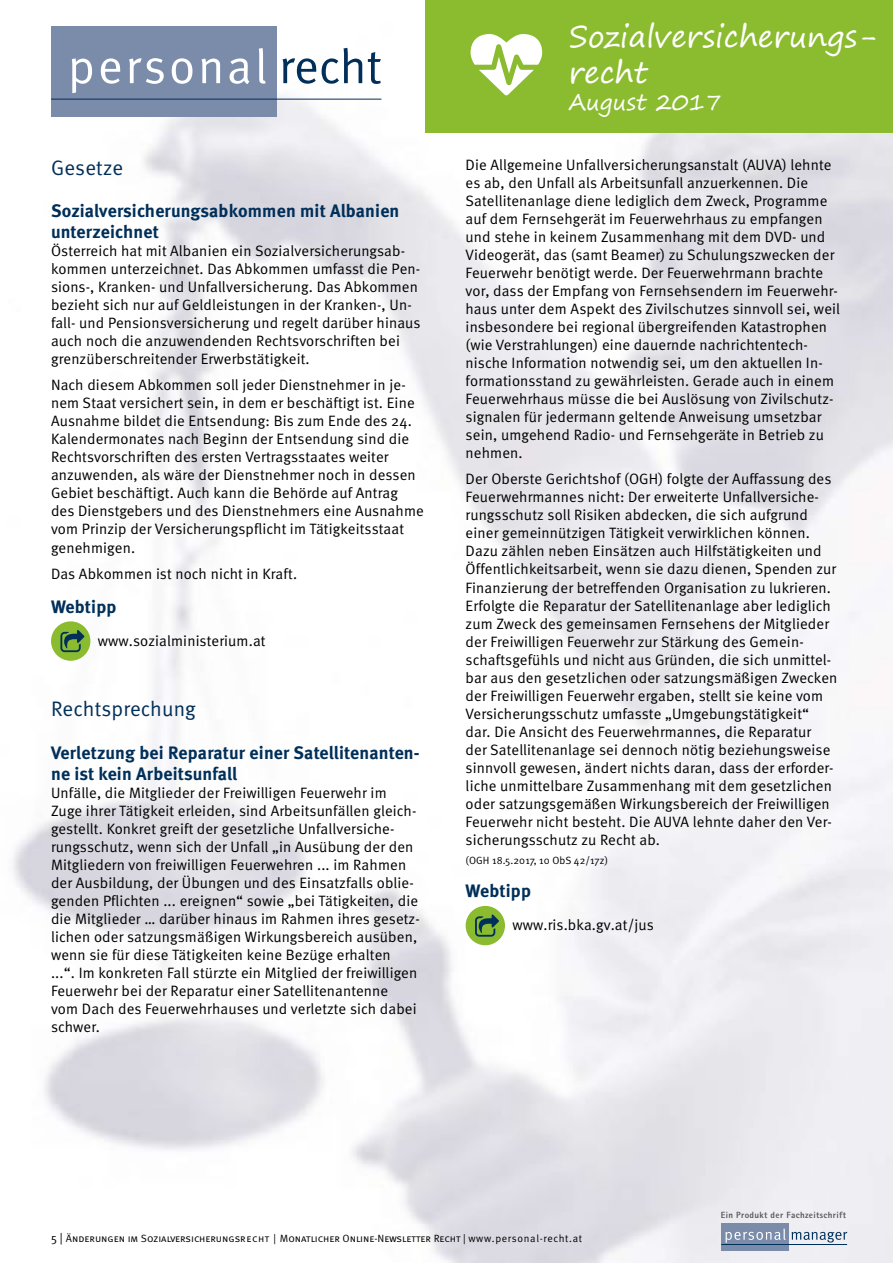
<style>
.page{position:relative;width:893px;height:1263px;background:#fff}
.page>*{position:absolute;margin:0;border:0;box-sizing:border-box;transform-origin:0 0}
.t1{font:30px/36px "Segoe Print";color:#fff}
.t2{font:22.5px "Segoe Print";color:#fff}
.t3{font:21px "Meta Normal";letter-spacing:.01em;color:#002f59}
.t4{font:700 18px/21px "Meta";letter-spacing:.01em;color:#002f59}
.t5{font:15px/18px "Meta Normal";letter-spacing:.01em;color:#000}
.t6{font:10.5px "Meta Normal Caps";color:#000}
.t7{font:10.5px "Meta Normal";letter-spacing:.01em;color:#000}
.t8{font:800 9px "Rotis Sans Serif";letter-spacing:.04em;color:#58585a}
.s1{font-size:12px}
.s2{font-family:"Meta Normal"}
</style>
<div class="page">
<img style="left:12px;top:47px;width:881px;height:1216px">
<div style="left:51px;top:26px;width:226px;height:90px;background:#7a8caa"></div>
<hr style="left:51px;top:99px;width:330px;height:1px;background:#002f59">
<svg style="left:283px;top:48px;width:98px;height:36px"></svg>
<svg style="left:72px;top:48px;width:194px;height:45px"></svg>
<div style="left:425px;top:0;width:468px;height:132px;background:#8bbb2f"></div>
<div style="left:721px;top:1223px;width:68px;height:28px;background:#7a8caa"></div>
<hr style="left:721px;top:1244px;width:126px;height:1px;background:#002f59">
<svg style="left:725px;top:1228px;width:122px;height:15px"></svg>
<svg style="left:471px;top:34px;width:71px;height:61px"></svg>
<div style="left:51px;top:621px;width:39px;height:40px;background:#8bbb2f;border-radius:50%"></div>
<svg style="left:60px;top:630px;width:24px;height:22px"></svg>
<div style="left:466px;top:906px;width:39px;height:39px;background:#8bbb2f;border-radius:50%"></div>
<svg style="left:475px;top:914px;width:24px;height:23px"></svg>
<h3 class="t3" style="left:51px;top:155px;width:74px">Gesetze</h3>
<p class="t4" style="left:51px;top:200px;width:350px">Sozialversicherungsabkommen mit Albanien unterzeichnet</p>
<p class="t5" style="left:51px;top:242px;width:371px">Österreich hat mit Albanien ein Sozialversicherungsab&shy;kommen unterzeichnet. Das Abkommen umfasst die Pen&shy;sions-, Kranken- und Unfallversicherung. Das Abkommen bezieht sich nur auf Geldleistungen in der Kranken-, Un&shy;fall- und Pensionsversicherung und regelt darüber hinaus auch noch die anzuwendenden Rechtsvorschriften bei grenzüberschreitender Erwerbstätigkeit.</p>
<p class="t5" style="left:51px;top:376px;width:374px">Nach diesem Abkommen soll jeder Dienstnehmer in je&shy;nem Staat versichert sein, in dem er beschäftigt ist. Eine Ausnahme bildet die Entsendung: Bis zum Ende des 24.<br>Kalendermonates nach Beginn der Entsendung sind die Rechtsvorschriften des ersten Vertragsstaates weiter anzuwenden, als wäre der Dienstnehmer noch in dessen Gebiet beschäftigt. Auch kann die Behörde auf Antrag des Dienstgebers und des Dienstnehmers eine Ausnahme vom Prinzip der Versicherungspflicht im Tätigkeitsstaat genehmigen.</p>
<p class="t5" style="left:51px;top:565px;width:248px">Das Abkommen ist noch nicht in Kraft.</p>
<p class="t4" style="left:51px;top:596px;width:67px">Webtipp</p>
<p class="t5" style="left:98px;top:631px;width:169px">www.sozialministerium.at</p>
<h3 class="t3" style="left:51px;top:697px;width:146px">Rechtsprechung</h3>
<p class="t4" style="left:51px;top:741px;width:370px">Verletzung bei Reparatur einer Satellitenanten&shy;ne ist kein Arbeitsunfall</p>
<p class="t5" style="left:51px;top:783px;width:370px">Unfälle, die Mitglieder der Freiwilligen Feuerwehr im Zuge ihrer Tätigkeit erleiden, sind Arbeitsunfällen gleich&shy;gestellt. Konkret greift der gesetzliche Unfallversiche&shy;rungsschutz, wenn sich der Unfall „in Ausübung der den Mitgliedern von freiwilligen Feuerwehren ... im Rahmen der Ausbildung, der Übungen und des Einsatzfalls oblie&shy;genden Pflichten ... ereignen“ sowie „bei Tätigkeiten, die die Mitglieder … darüber hinaus im Rahmen ihres gesetz&shy;lichen oder satzungsmäßigen Wirkungsbereich ausüben, wenn sie für diese Tätigkeiten keine Bezüge erhalten<br>...“. Im konkreten Fall stürzte ein Mitglied der freiwilligen Feuerwehr bei der Reparatur einer Satellitenantenne<br>vom Dach des Feuerwehrhauses und verletzte sich dabei schwer.</p>
<h1 class="t1" style="left:569px;top:18px;width:309px">Sozialversicherungs&shy;recht</h1>
<h2 class="t2" style="left:569px;top:82px;width:154px">August 2017</h2>
<p class="t5" style="left:466px;top:156px;width:376px">Die Allgemeine Unfallversicherungsanstalt (AUVA) lehnte es ab, den Unfall als Arbeitsunfall anzuerkennen. Die Satellitenanlage diene lediglich dem Zweck, Programme auf dem Fernsehgerät im Feuerwehrhaus zu empfangen und stehe in keinem Zusammenhang mit dem DVD- und Videogerät, das (samt Beamer) zu Schulungszwecken der Feuerwehr benötigt werde. Der Feuerwehrmann brachte vor, dass der Empfang von Fernsehsendern im Feuerwehr&shy;haus unter dem Aspekt des Zivilschutzes sinnvoll sei, weil insbesondere bei regional übergreifenden Katastrophen (wie Verstrahlungen) eine dauernde nachrichtentech&shy;nische Information notwendig sei, um den aktuellen In&shy;formationsstand zu gewährleisten. Gerade auch in einem Feuerwehrhaus müsse die bei Auslösung von Zivilschutz&shy;signalen für jedermann geltende Anweisung umsetzbar sein, umgehend Radio- und Fernsehgeräte in Betrieb zu nehmen.</p>
<p class="t5" style="left:466px;top:470px;width:373px">Der Oberste Gerichtshof (OGH) folgte der Auffassung des Feuerwehrmannes nicht: Der erweiterte Unfallversiche&shy;rungsschutz soll Risiken abdecken, die sich aufgrund einer gemeinnützigen Tätigkeit verwirklichen können.<br>Dazu zählen neben Einsätzen auch Hilfstätigkeiten und Öffentlichkeitsarbeit, wenn sie dazu dienen, Spenden zur Finanzierung der betreffenden Organisation zu lukrieren.<br>Erfolgte die Reparatur der Satellitenanlage aber lediglich zum Zweck des gemeinsamen Fernsehens der Mitglieder der Freiwilligen Feuerwehr zur Stärkung des Gemein&shy;schaftsgefühls und nicht aus Gründen, die sich unmittel&shy;bar aus den gesetzlichen oder satzungsmäßigen Zwecken der Freiwilligen Feuerwehr ergaben, stellt sie keine vom Versicherungsschutz umfasste „Umgebungstätigkeit“ dar. Die Ansicht des Feuerwehrmannes, die Reparatur<br>der Satellitenanlage sei dennoch nötig beziehungsweise sinnvoll gewesen, ändert nichts daran, dass der erforder&shy;liche unmittelbare Zusammenhang mit dem gesetzlichen oder satzungsgemäßen Wirkungsbereich der Freiwilligen Feuerwehr nicht besteht. Die AUVA lehnte daher den Ver&shy;sicherungsschutz zu Recht ab.</p>
<p class="t7" style="left:466px;top:854px;width:144px">(OGH 18.5.2017, 10 ObS 42/17z)</p>
<p class="t4" style="left:466px;top:880px;width:67px">Webtipp</p>
<p class="t5" style="left:512px;top:916px;width:143px">www.ris.bka.gv.at/jus</p>
<p class="t8" style="left:721px;top:1209px;width:127px">Ein Produkt der Fachzeitschrift</p>
<p class="t6" style="left:51px;top:1232px;width:533px"><span class="s1">5 |</span> Änderungen im Sozialversicherungsrecht | Monatlicher Online-Newsletter Recht | <span class="s2">www.personal-recht.at</span></p>
</div>
